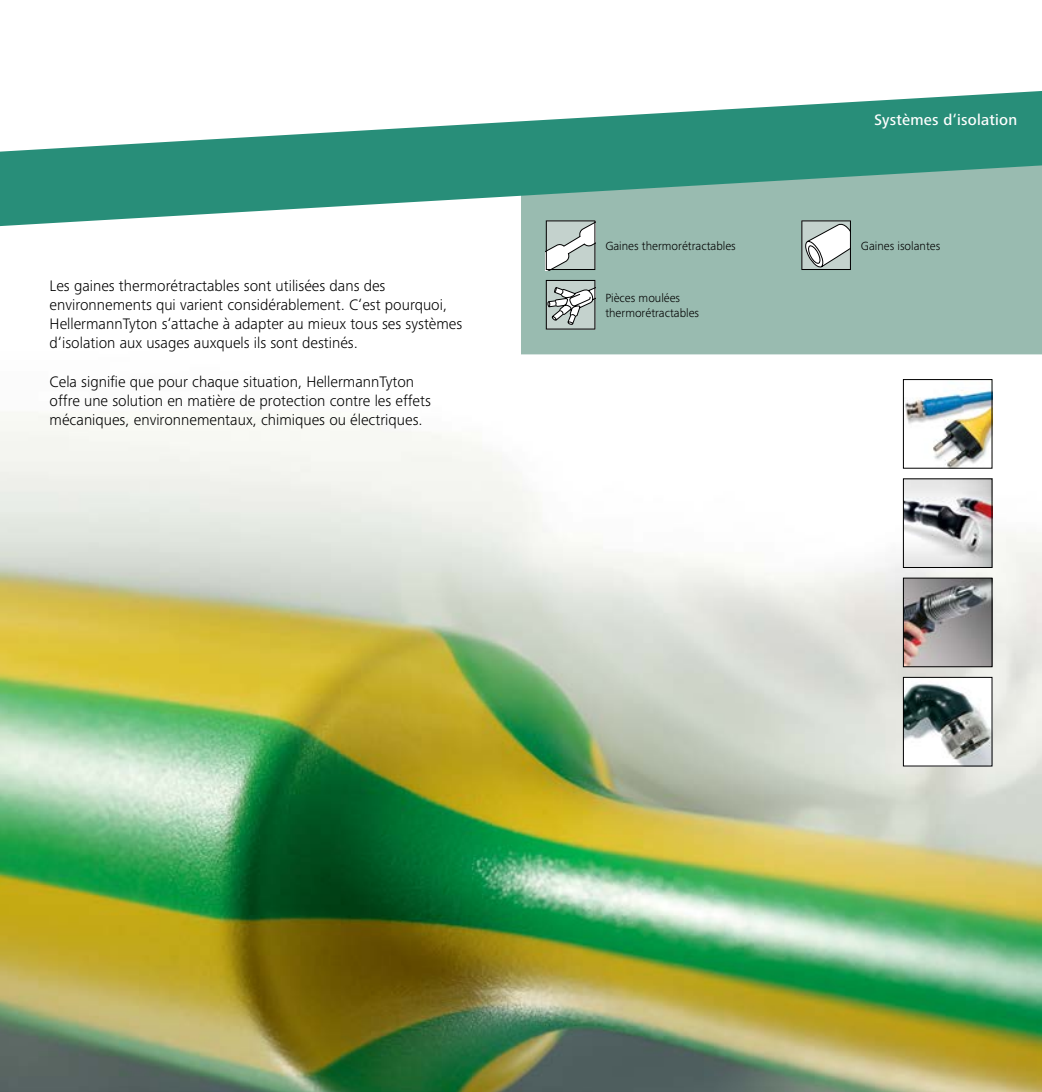
<style>
.page{position:relative;width:1042px;height:1092px;background:#fff}
.page>*{position:absolute;margin:0;border:0;box-sizing:border-box;transform-origin:0 0}
.t1{font:300 15.75px/18.9px "Frutiger Next LTW1 G";color:#000}
.t2{font:500 15.75px "Frutiger Next LTW1 G";letter-spacing:.015em;color:#fff}
.t3{font:300 12.25px/14.9px "Frutiger Next LTW1 G";color:#000}
</style>
<div class="page">
<img style="left:0;top:385px;width:1042px;height:706px">
<svg style="left:521px;top:226px;width:521px;height:159px;fill:#99bbb0"></svg>
<img style="left:905px;top:381px;width:85px;height:85px">
<div style="left:903px;top:379px;width:89px;height:89px;border:1px solid #000"></div>
<img style="left:905px;top:480px;width:85px;height:85px">
<img style="left:905px;top:579px;width:85px;height:86px">
<div style="left:903px;top:577px;width:89px;height:90px;border:1px solid #000"></div>
<img style="left:905px;top:679px;width:85px;height:85px">
<div style="left:903px;top:677px;width:89px;height:89px;border:1px solid #000"></div>
<svg style="left:546px;top:226px;width:49px;height:44px"></svg>
<svg style="left:801px;top:226px;width:50px;height:44px"></svg>
<svg style="left:546px;top:280px;width:49px;height:49px"></svg>
<svg style="left:0;top:91px;width:1042px;height:135px;fill:#288e79"></svg>
<p class="t1" style="left:50px;top:276px;width:414px">Les gaines thermorétractables sont utilisées dans des environnements qui varient considérablement. C‘est pourquoi, HellermannTyton s‘attache à adapter au mieux tous ses systèmes d‘isolation aux usages auxquels ils sont destinés.</p>
<p class="t1" style="left:50px;top:372px;width:383px">Cela signifie que pour chaque situation, HellermannTyton offre une solution en matière de protection contre les effets mécaniques, environnementaux, chimiques ou électriques.</p>
<p class="t2" style="left:874px;top:110px;width:144px">Systèmes d‘isolation</p>
<p class="t3" style="left:605px;top:238px;width:132px">Gaines thermorétractables</p>
<p class="t3" style="left:861px;top:238px;width:81px">Gaines isolantes</p>
<p class="t3" style="left:605px;top:290px;width:95px">Pièces moulées thermorétractables</p>
</div>
